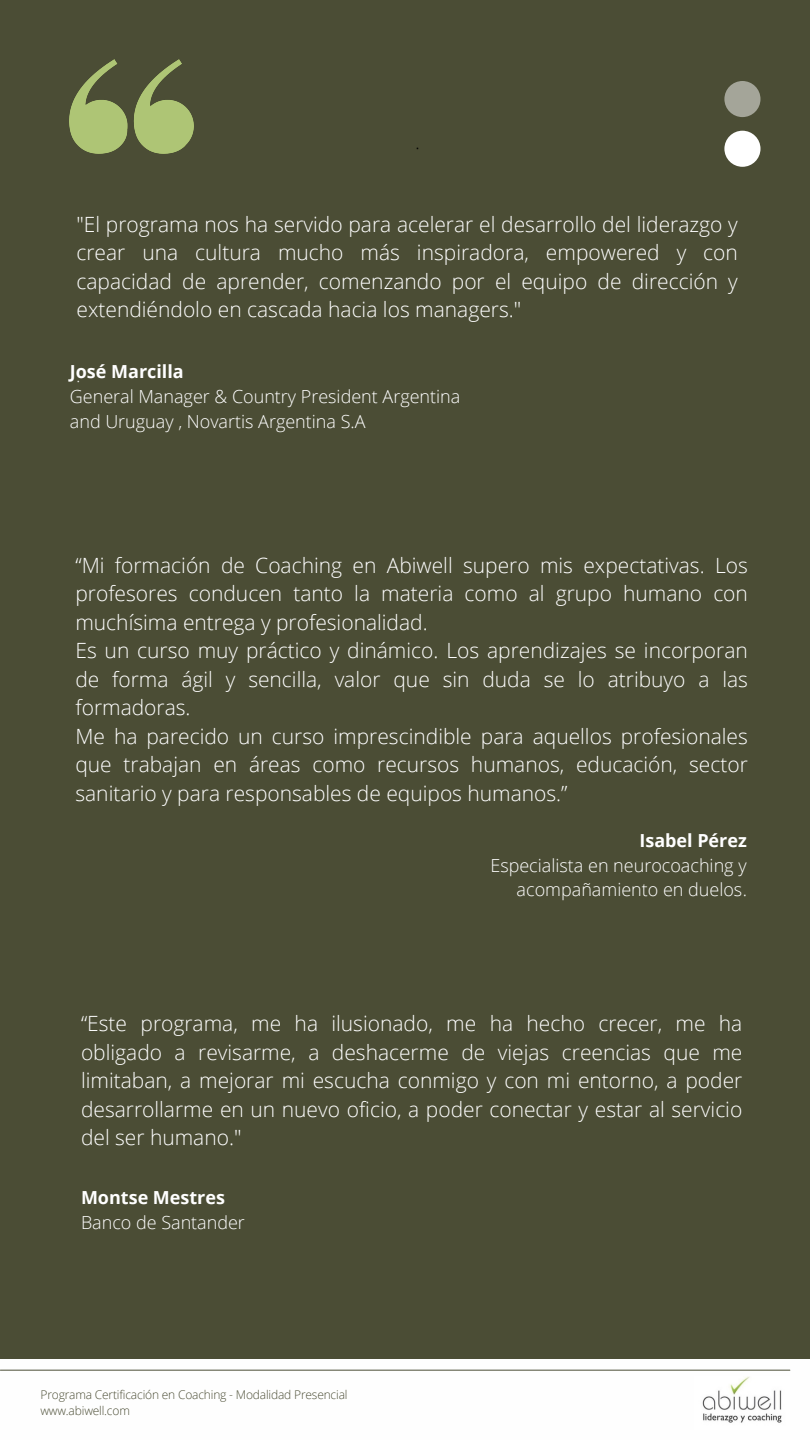
<style>
.page{position:relative;width:810px;height:1440px;background:#4b4d35}
.page>*{position:absolute;margin:0;border:0;box-sizing:border-box;transform-origin:0 0}
.t1{font:300 21px/28.5px "Open Sans";color:#fff;text-align:justify}
.t2{font:300 18px/24.8px "Open Sans";color:#fff}
.t3{font:300 18px "Open Sans";color:#000}
.t4{font:300 16px "Open Sans";color:#fff}
.t5{font:300 12px "Open Sans";letter-spacing:-.015em;color:#4b4d35}
.s1{font-weight:700}
</style>
<div class="page">
<div style="left:724px;top:131px;width:37px;height:36px;background:#fff;border-radius:50%"></div>
<div style="left:724px;top:81px;width:37px;height:36px;background:#a4a599;border-radius:50%"></div>
<div style="left:0;top:1359px;width:810px;height:81px;background:#fefefe"></div>
<img style="left:70px;top:59px;width:124px;height:95px">
<img style="left:702px;top:1377px;width:80px;height:46px">
<hr style="left:0;top:1370px;width:790px;height:1px;background:#4b4d35">
<p class="t3" style="left:415px;top:130px;width:6px">.</p>
<h1 class="t1" style="left:76px;top:209px;width:663px">"El programa nos ha servido para acelerar el desarrollo del liderazgo y crear una cultura mucho más inspiradora, empowered y con capacidad de aprender, comenzando por el equipo de dirección y extendiéndolo en cascada hacia los managers."</h1>
<h2 class="t2" style="left:70px;top:359px;width:392px"><span class="s1">José Marcilla<br></span>General Manager &amp; Country President Argentina and Uruguay , Novartis Argentina S.A</h2>
<h3 class="t4" style="left:76px;top:365px;width:5px">.</h3>
<h2 class="t1" style="left:75px;top:551px;width:674px;text-align:left">“Mi formación de Coaching en Abiwell supero mis expectativas. Los profesores conducen tanto la materia como al grupo humano con muchísima entrega y profesionalidad.<br>Es un curso muy práctico y dinámico. Los aprendizajes se incorporan de forma ágil y sencilla, valor que sin duda se lo atribuyo a las formadoras.<br>Me ha parecido un curso imprescindible para aquellos profesionales que trabajan en áreas como recursos humanos, educación, sector sanitario y para responsables de equipos humanos.”</h2>
<h1 class="t2" style="left:490px;top:828px;width:258px;text-align:right"><span class="s1">Isabel Pérez<br></span>Especialista en neurocoaching y acompañamiento en duelos.</h1>
<h2 class="t1" style="left:81px;top:1009px;width:663px">“Este programa, me ha ilusionado, me ha hecho crecer, me ha obligado a revisarme, a deshacerme de viejas creencias que me limitaban, a mejorar mi escucha conmigo y con mi entorno, a poder desarrollarme en un nuevo oficio, a poder conectar y estar al servicio del ser humano."</h2>
<h1 class="t2" style="left:81px;top:1184px;width:165px"><span class="s1">Montse Mestres<br></span>Banco de Santander</h1>
<p class="t5" style="left:40px;top:1386px;width:309px">Programa Certificación en Coaching - Modalidad Presencial</p>
<p class="t5" style="left:40px;top:1403px;width:91px">www.abiwell.com</p>
</div>
